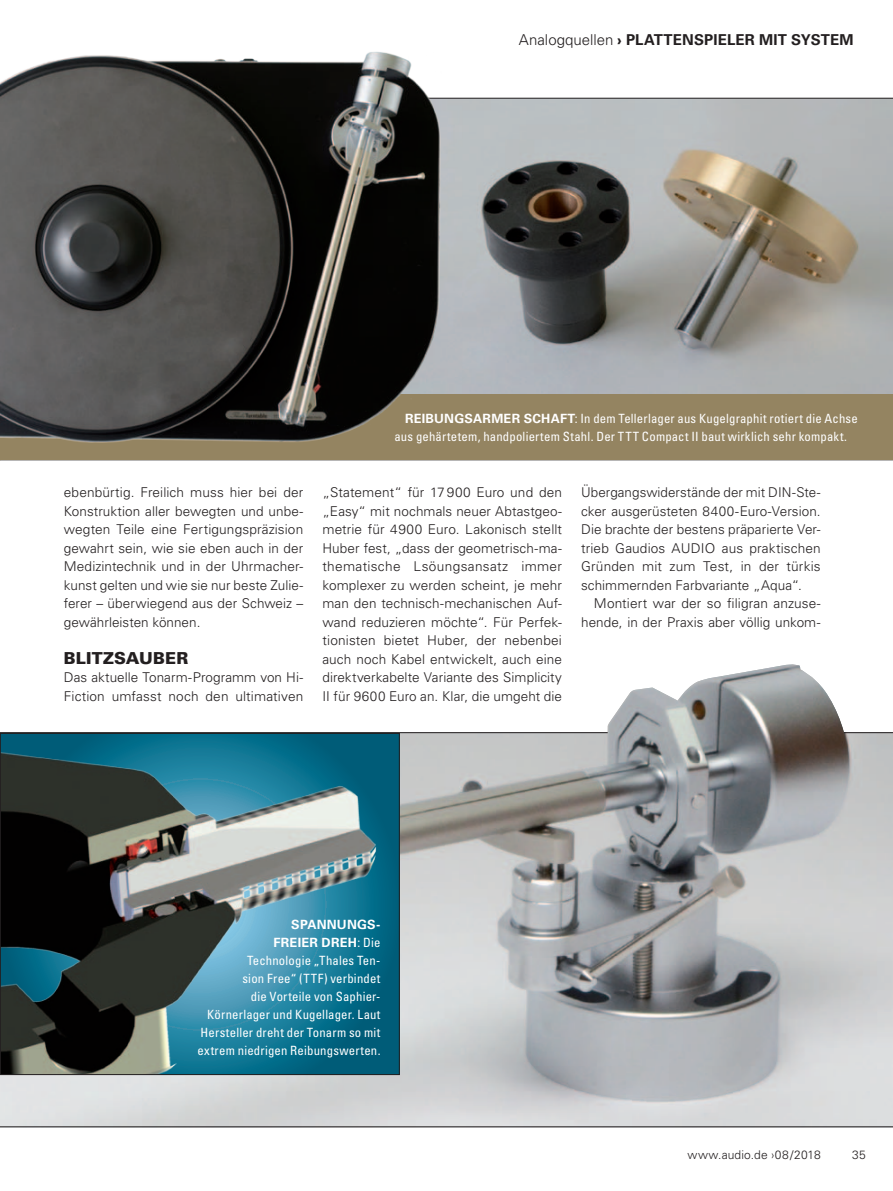
<style>
.page{position:relative;width:893px;height:1191px;background:#fff}
.page>*{position:absolute;margin:0;border:0;box-sizing:border-box;transform-origin:0 0}
.Zwischentitel_1{font:900 16.5px "Univers LT Std";letter-spacing:.01em;color:#231f20}
.t1{font:700 15px "Univers LT Std";letter-spacing:.01em;color:#231f20}
._03_Lauftext{font:300 13.5px/18.6px "Univers LT Std";letter-spacing:.005em;color:#231f20;text-align:justify}
._03_BU_Erster_Absatz{font:condensed 12.75px/18px "Univers LT Std";letter-spacing:.015em;color:#fff;text-align:right}
.t2{font:300 12px "Univers LT Std";letter-spacing:.015em;color:#231f20}
.s1{font-weight:300}
.s2{font-weight:700;font-stretch:normal}
</style>
<div class="page">
<img style="left:441px;top:99px;width:452px;height:296px">
<hr style="left:0;top:1126px;width:893px;height:1px;background:#231f20">
<hr style="left:0;top:98px;width:893px;height:1px;background:#231f20">
<img style="left:0;top:733px;width:426px;height:368px">
<img style="left:2px;top:735px;width:396px;height:338px">
<div style="left:0;top:733px;width:400px;height:342px;border:1px solid #231f20"></div>
<div style="left:0;top:395px;width:893px;height:65px;background:#948461"></div>
<img style="left:0;top:52px;width:441px;height:390px">
<hr style="left:0;top:732px;width:893px;height:1px;background:#231f20">
<img style="left:426px;top:664px;width:423px;height:437px">
<p class="t1" style="left:519px;top:31px;width:336px"><span class="s1">Analogquellen</span> › PLATTENSPIELER MIT SYSTEM</p>
<p class="_03_Lauftext" style="left:64px;top:483px;width:241px">ebenbürtig. Freilich muss hier bei der Konstruktion aller bewegten und unbe&shy;wegten Teile eine Fertigungspräzision gewahrt sein, wie sie eben auch in der Medizintechnik und in der Uhrmacher&shy;kunst gelten und wie sie nur beste Zulie&shy;ferer – überwiegend aus der Schweiz – gewährleisten können.</p>
<p class="Zwischentitel_1" style="left:64px;top:647px;width:126px">BLITZSAUBER</p>
<p class="_03_Lauftext" style="left:64px;top:668px;width:241px">Das aktuelle Tonarm-Programm von Hi-<br>Fiction umfasst noch den ultimativen</p>
<p class="_03_BU_Erster_Absatz" style="left:395px;top:409px;width:465px;text-align:left;text-indent:10px"><span class="s2">REIBUNGSARMER SCHAFT</span>: In dem Tellerlager aus Kugelgraphit rotiert die Achse aus gehärtetem, handpoliertem Stahl. Der TTT Compact II baut wirklich sehr kompakt.</p>
<p class="_03_Lauftext" style="left:322px;top:483px;width:241px">„Statement“ für 17 900 Euro und den „Easy“ mit nochmals neuer Abtastgeo&shy;metrie für 4900 Euro. Lakonisch stellt Huber fest, „dass der geometrisch-ma&shy;thematische Lsöungsansatz immer komplexer zu werden scheint, je mehr man den technisch-mechanischen Auf&shy;wand reduzieren möchte“. Für Perfek&shy;tionisten bietet Huber, der nebenbei auch noch Kabel entwickelt, auch eine direktverkabelte Variante des Simplicity II für 9600 Euro an. Klar, die umgeht die</p>
<p class="_03_Lauftext" style="left:581px;top:483px;width:241px">Übergangswiderstände der mit DIN-Ste&shy;cker ausgerüsteten 8400-Euro-Version.<br>Die brachte der bestens präparierte Ver&shy;trieb Gaudios AUDIO aus praktischen Gründen mit zum Test, in der türkis schimmernden Farbvariante „Aqua“.</p>
<p class="_03_Lauftext" style="left:581px;top:594px;width:241px;text-align:right">Montiert war der so filigran anzuse&shy;hende, in der Praxis aber völlig unkom-</p>
<p class="_03_BU_Erster_Absatz" style="left:198px;top:915px;width:184px"><span class="s2">SPANNUNGS-<br>FREIER DREH</span>: Die<br>Technologie „Thales Ten-<br>sion Free“ (TTF) verbindet<br>die Vorteile von Saphier-<br>Körnerlager und Kugellager. Laut<br>Hersteller dreht der Tonarm so mit extrem niedrigen Reibungswerten.</p>
<p class="t2" style="left:687px;top:1147px;width:135px">www.audio.de ›08/2018</p>
<p class="t2" style="left:852px;top:1147px;width:15px">35</p>
</div>
